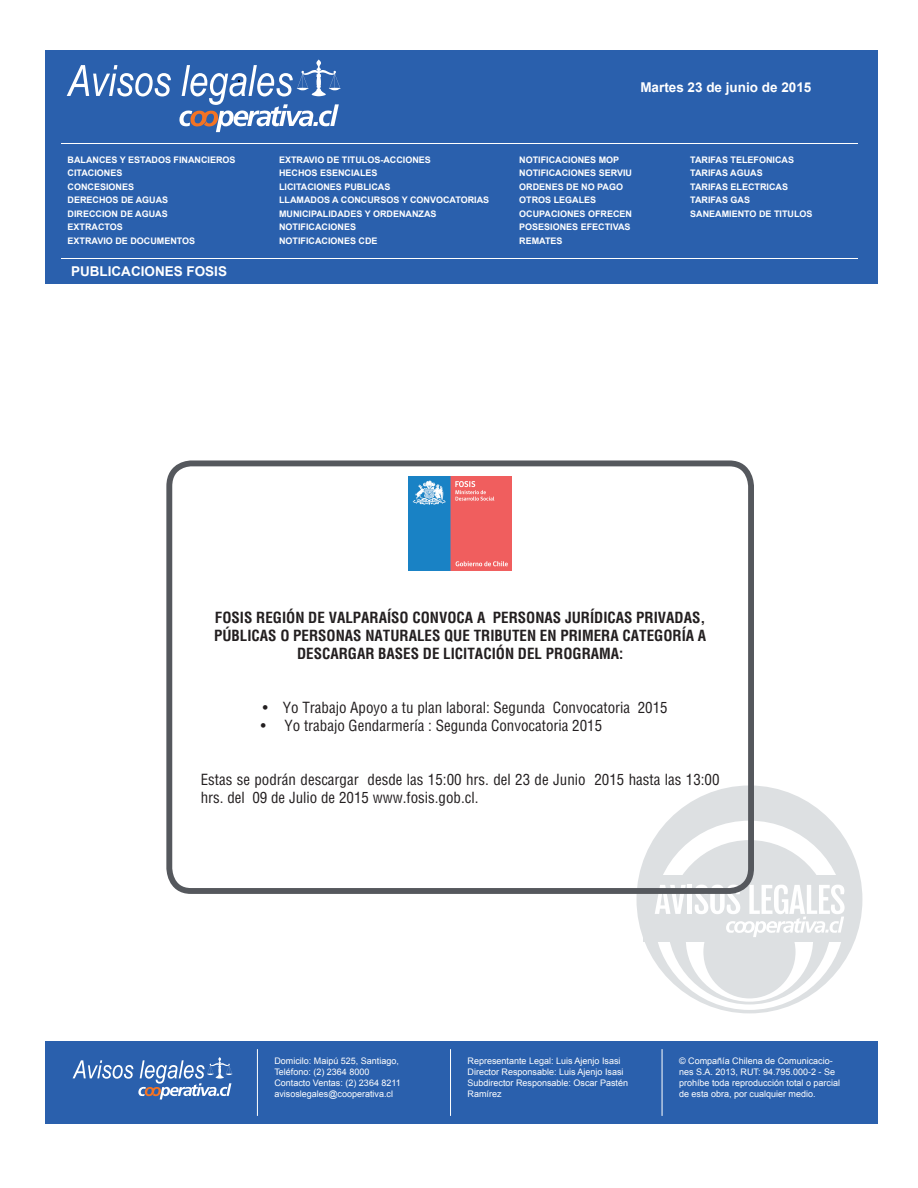
<style>
.page{position:relative;width:918px;height:1188px;background:#fff}
.page>*{position:absolute;margin:0;border:0;box-sizing:border-box;transform-origin:0 0}
.t1{font:condensed 15px/18px "Helvetica";color:#231f20}
.t2{font:700 condensed 15px/18px "Helvetica";color:#231f20;text-align:center}
.t3{font:700 13.5px "Arial";color:#fff}
.t4{font:700 9px/13.5px "Arial";color:#fff}
.t5{font:9px/10.8px "Arial";color:#fff}
</style>
<div class="page">
<svg style="left:636px;top:785px;width:227px;height:228px"></svg>
<div style="left:654px;top:821px;width:191px;height:189px;background:#fff;border-radius:50%"></div>
<div style="left:667px;top:840px;width:164px;height:165px;background:#dde0e2;border-radius:50%"></div>
<div style="left:686px;top:876px;width:127px;height:126px;background:#fff;border-radius:50%"></div>
<div style="left:703px;top:905px;width:93px;height:93px;background:#dde0e2;border-radius:50%"></div>
<div style="left:644px;top:875px;width:209px;height:67px;background:#dde0e2"></div>
<svg style="left:655px;top:885px;width:31px;height:29px"></svg>
<div style="left:687px;top:885px;width:5px;height:29px;background:#fff"></div>
<svg style="left:695px;top:885px;width:150px;height:52px"></svg>
<div style="left:46px;top:50px;width:832px;height:234px;background:#2a60ad"></div>
<div style="left:46px;top:1042px;width:832px;height:82px;background:#2a60ad"></div>
<hr style="left:450px;top:1049px;width:1px;height:67px;background:#fff">
<hr style="left:662px;top:1049px;width:1px;height:67px;background:#fff">
<hr style="left:257px;top:1049px;width:1px;height:67px;background:#fff">
<hr style="left:61px;top:143px;width:797px;height:1px;background:#fff">
<hr style="left:61px;top:258px;width:797px;height:1px;background:#fff">
<svg style="left:67px;top:65px;width:104px;height:31px"></svg>
<svg style="left:73px;top:1057px;width:160px;height:43px"></svg>
<div style="left:166px;top:460px;width:588px;height:434px;border:6px solid #55585d;border-radius:22px"></div>
<svg style="left:179px;top:59px;width:162px;height:73px"></svg>
<img style="left:409px;top:476px;width:103px;height:94px">
<h2 class="t3" style="left:640px;top:78px;width:173px">Martes 23 de junio de 2015</h2>
<p class="t4" style="left:68px;top:153px;width:170px">BALANCES Y ESTADOS FINANCIEROS<br>CITACIONES<br>CONCESIONES<br>DERECHOS DE AGUAS<br>DIRECCION DE AGUAS<br>EXTRACTOS<br>EXTRAVIO DE DOCUMENTOS</p>
<p class="t4" style="left:279px;top:153px;width:212px">EXTRAVIO DE TITULOS-ACCIONES<br>HECHOS ESENCIALES<br>LICITACIONES PUBLICAS<br>LLAMADOS A CONCURSOS Y CONVOCATORIAS<br>MUNICIPALIDADES Y ORDENANZAS<br>NOTIFICACIONES<br>NOTIFICACIONES CDE</p>
<p class="t4" style="left:519px;top:153px;width:114px">NOTIFICACIONES MOP<br>NOTIFICACIONES SERVIU<br>ORDENES DE NO PAGO<br>OTROS LEGALES<br>OCUPACIONES OFRECEN<br>POSESIONES EFECTIVAS<br>REMATES</p>
<p class="t4" style="left:690px;top:153px;width:124px">TARIFAS TELEFONICAS<br>TARIFAS AGUAS<br>TARIFAS ELECTRICAS<br>TARIFAS GAS<br>SANEAMIENTO DE TITULOS</p>
<h2 class="t3" style="left:71px;top:262px;width:158px">PUBLICACIONES FOSIS</h2>
<h1 class="t2" style="left:214px;top:609px;width:494px">FOSIS REGIÓN DE VALPARAÍSO CONVOCA A PERSONAS JURÍDICAS PRIVADAS,<br>PÚBLICAS O PERSONAS NATURALES QUE TRIBUTEN EN PRIMERA CATEGORÍA A<br>DESCARGAR BASES DE LICITACIÓN DEL PROGRAMA:</h1>
<h1 class="t1" style="left:263px;top:699px;width:406px">• Yo Trabajo Apoyo a tu plan laboral: Segunda Convocatoria 2015</h1>
<h1 class="t1" style="left:261px;top:717px;width:343px">• Yo trabajo Gendarmería : Segunda Convocatoria 2015</h1>
<h1 class="t1" style="left:201px;top:771px;width:520px">Estas se podrán descargar desde las 15:00 hrs. del 23 de Junio 2015 hasta las 13:00 hrs. del 09 de Julio de 2015 www.fosis.gob.cl.</h1>
<p class="t5" style="left:274px;top:1056px;width:128px">Domicilo: Maipú 525, Santiago,<br>Teléfono: (2) 2364 8000<br>Contacto Ventas: (2) 2364 8211 avisoslegales@cooperativa.cl</p>
<p class="t5" style="left:468px;top:1056px;width:162px">Representante Legal: Luis Ajenjo Isasi<br>Director Responsable: Luis Ajenjo Isasi<br>Subdirector Responsable: Oscar Pastén<br>Ramírez</p>
<p class="t5" style="left:679px;top:1056px;width:163px">© Compañía Chilena de Comunicacio&shy;nes S.A. 2013, RUT: 94.795.000-2 - Se prohíbe toda reproducción total o parcial de esta obra, por cualquier medio.</p>
</div>
